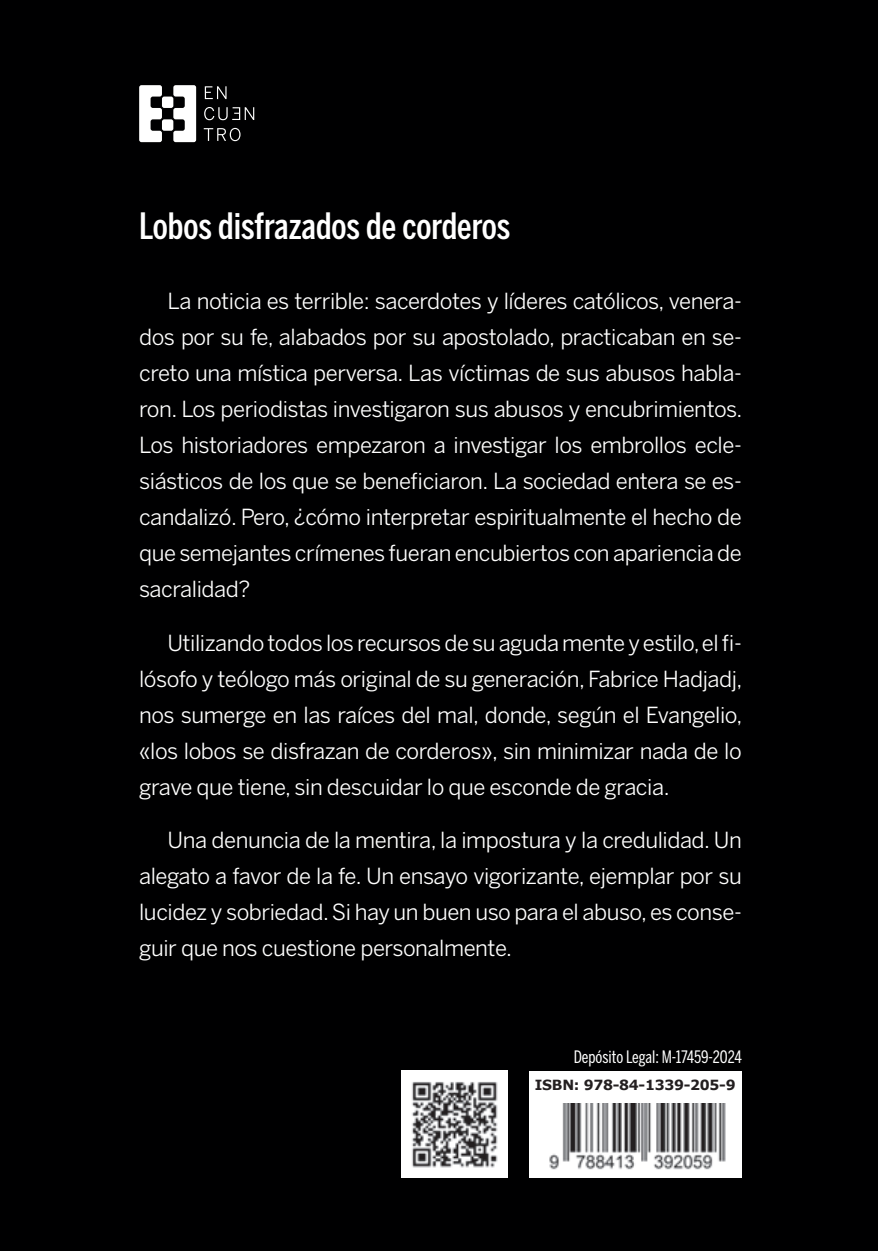
<style>
.page{position:relative;width:878px;height:1251px;background:#fff}
.page>*{position:absolute;margin:0;border:0;box-sizing:border-box;transform-origin:0 0}
.t1{font:500 36px "Benton Sans Comp";color:#fff}
.t2{font:22px/36px "Benton Sans";letter-spacing:-.02em;color:#fff;text-align:justify}
.Estilo_de_párrafo_1{font:17px "Benton Sans Comp";letter-spacing:-.005em;color:#fff}
.t3{font:700 14px "Verdana";letter-spacing:-.02em;color:#231f20}
</style>
<div class="page">
<div style="left:0;top:0;width:878px;height:1250px;background:#000001"></div>
<div style="left:529px;top:1070px;width:213px;height:106px;background:#fff"></div>
<img style="left:549px;top:1103px;width:177px;height:67px">
<div style="left:162px;top:119px;width:11px;height:12px;background:#fff;border-radius:2px"></div>
<svg style="left:139px;top:85px;width:23px;height:57px"></svg>
<div style="left:162px;top:96px;width:11px;height:12px;background:#fff;border-radius:2px"></div>
<svg style="left:173px;top:85px;width:23px;height:57px"></svg>
<svg style="left:205px;top:86px;width:21px;height:13px"></svg>
<svg style="left:204px;top:128px;width:36px;height:13px"></svg>
<svg style="left:204px;top:107px;width:50px;height:13px"></svg>
<img style="left:401px;top:1070px;width:107px;height:106px">
<p class="t1" style="left:139px;top:205px;width:373px">Lobos disfrazados de corderos</p>
<p class="t2" style="left:139px;top:283px;width:604px;text-indent:28px">La noticia es terrible: sacerdotes y líderes católicos, venera&shy;dos por su fe, alabados por su apostolado, practicaban en se&shy;creto una mística perversa. Las víctimas de sus abusos habla&shy;ron. Los periodistas investigaron sus abusos y encubrimientos.<br>Los historiadores empezaron a investigar los embrollos ecle&shy;siásticos de los que se beneficiaron. La sociedad entera se es&shy;candalizó. Pero, ¿cómo interpretar espiritualmente el hecho de que semejantes crímenes fueran encubiertos con apariencia de sacralidad?</p>
<p class="t2" style="left:139px;top:624px;width:605px;text-indent:28px">Utilizando todos los recursos de su aguda mente y estilo, el fi&shy;lósofo y teólogo más original de su generación, Fabrice Hadjadj, nos sumerge en las raíces del mal, donde, según el Evangelio, «los lobos se disfrazan de corderos», sin minimizar nada de lo grave que tiene, sin descuidar lo que esconde de gracia.</p>
<p class="t2" style="left:139px;top:821px;width:604px;text-indent:28px">Una denuncia de la mentira, la impostura y la credulidad. Un alegato a favor de la fe. Un ensayo vigorizante, ejemplar por su lucidez y sobriedad. Si hay un buen uso para el abuso, es conse&shy;guir que nos cuestione personalmente.</p>
<p class="Estilo_de_párrafo_1" style="left:573px;top:1046px;width:170px">Depósito Legal: M-17459-2024</p>
<p class="t3" style="left:535px;top:1075px;width:202px">ISBN: 978-84-1339-205-9</p>
</div>
